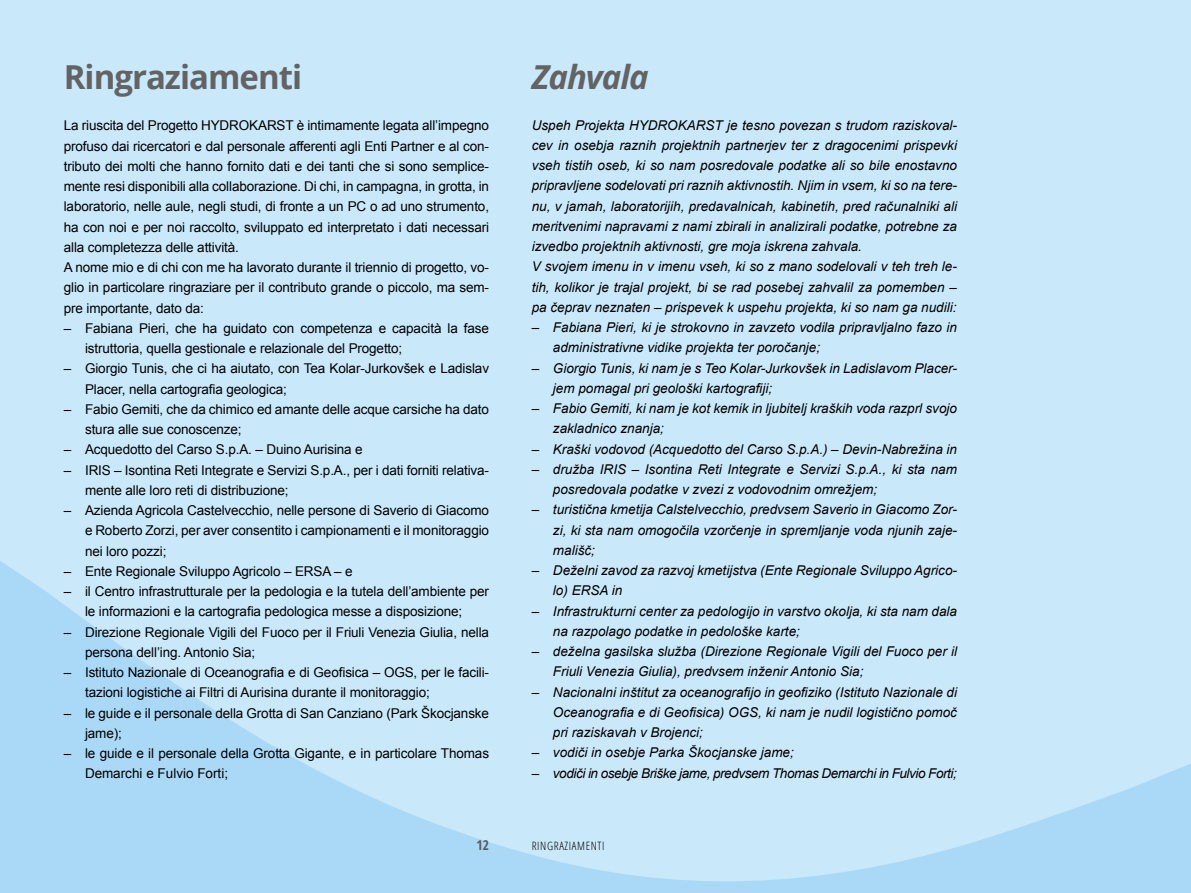
<style>
.page{position:relative;width:1191px;height:893px;background:#c9e9fb}
.page>*{position:absolute;margin:0;border:0;box-sizing:border-box;transform-origin:0 0}
.t1{font:700 33px "Open Sans";letter-spacing:-.03em;color:#646363}
.t2{font:italic 700 33px "Open Sans";letter-spacing:-.03em;color:#646363}
.t3{font:13.5px/20.2px "Arial";letter-spacing:-.01em;color:#000}
.t4{font:italic 13.5px/20.2px "Arial";color:#000}
.t5{font:italic 13.5px "Arial";letter-spacing:-.03em;color:#000}
.t6{font:700 condensed 13.5px "Open Sans";color:#646363}
.t7{font:300 condensed 11.55px "Open Sans";letter-spacing:.055em;color:#000}
</style>
<div class="page">
<svg style="left:0;top:561px;width:1191px;height:332px"></svg>
<h1 class="t1" style="left:64px;top:54px;width:240px">Ringraziamenti</h1>
<p class="t3" style="left:64px;top:116px;width:427px">La riuscita del Progetto HYDROKARST è intimamente legata all’impegno profuso dai ricercatori e dal personale afferenti agli Enti Partner e al con&shy;tributo dei molti che hanno fornito dati e dei tanti che si sono semplice&shy;mente resi disponibili alla collaborazione. Di chi, in campagna, in grotta, in laboratorio, nelle aule, negli studi, di fronte a un PC o ad uno strumento, ha con noi e per noi raccolto, sviluppato ed interpretato i dati necessari alla completezza delle attività.<br>A nome mio e di chi con me ha lavorato durante il triennio di progetto, vo&shy;glio in particolare ringraziare per il contributo grande o piccolo, ma sem&shy;pre importante, dato da:</p>
<p class="t3" style="left:85px;top:318px;width:405px;text-indent:-21px">– Fabiana Pieri, che ha guidato con competenza e capacità la fase istruttoria, quella gestionale e relazionale del Progetto;</p>
<p class="t3" style="left:85px;top:359px;width:405px;text-indent:-21px">– Giorgio Tunis, che ci ha aiutato, con Tea Kolar-Jurkovšek e Ladislav<br>Placer, nella cartografia geologica;</p>
<p class="t3" style="left:85px;top:399px;width:405px;text-indent:-21px">– Fabio Gemiti, che da chimico ed amante delle acque carsiche ha dato stura alle sue conoscenze;</p>
<p class="t3" style="left:64px;top:440px;width:300px">– Acquedotto del Carso S.p.A. – Duino Aurisina e</p>
<p class="t3" style="left:85px;top:460px;width:405px;text-indent:-21px">– IRIS – Isontina Reti Integrate e Servizi S.p.A., per i dati forniti relativa&shy;mente alle loro reti di distribuzione;</p>
<p class="t3" style="left:85px;top:500px;width:405px;text-align:justify;text-indent:-21px">– Azienda Agricola Castelvecchio, nelle persone di Saverio di Giacomo e Roberto Zorzi, per aver consentito i campionamenti e il monitoraggio nei loro pozzi;</p>
<p class="t3" style="left:64px;top:561px;width:290px">– Ente Regionale Sviluppo Agricolo – ERSA – e</p>
<p class="t3" style="left:64px;top:581px;width:427px;text-align:center">– il Centro infrastrutturale per la pedologia e la tutela dell’ambiente per le informazioni e la cartografia pedologica messe a disposizione;</p>
<p class="t3" style="left:85px;top:622px;width:405px;text-indent:-21px">– Direzione Regionale Vigili del Fuoco per il Friuli Venezia Giulia, nella persona dell’ing. Antonio Sia;</p>
<p class="t3" style="left:85px;top:662px;width:405px;text-indent:-21px">– Istituto Nazionale di Oceanografia e di Geofisica – OGS, per le facili&shy;tazioni logistiche ai Filtri di Aurisina durante il monitoraggio;</p>
<p class="t3" style="left:85px;top:703px;width:405px;text-indent:-21px">– le guide e il personale della Grotta di San Canziano (Park Škocjanske jame);</p>
<p class="t3" style="left:85px;top:743px;width:405px;text-indent:-21px">– le guide e il personale della Grotta Gigante, e in particolare Thomas<br>Demarchi e Fulvio Forti;</p>
<h1 class="t2" style="left:531px;top:54px;width:119px">Zahvala</h1>
<p class="t4" style="left:531px;top:115px;width:427px">Uspeh Projekta HYDROKARST je tesno povezan s trudom raziskoval&shy;cev in osebja raznih projektnih partnerjev ter z dragocenimi prispevki vseh tistih oseb, ki so nam posredovale podatke ali so bile enostavno pripravljene sodelovati pri raznih aktivnostih. Njim in vsem, ki so na tere&shy;nu, v jamah, laboratorijih, predavalnicah, kabinetih, pred računalniki ali meritvenimi napravami z nami zbirali in analizirali podatke, potrebne za izvedbo projektnih aktivnosti, gre moja iskrena zahvala.<br>V svojem imenu in v imenu vseh, ki so z mano sodelovali v teh treh le&shy;tih, kolikor je trajal projekt, bi se rad posebej zahvalil za pomemben – pa čeprav neznaten – prispevek k uspehu projekta, ki so nam ga nudili:</p>
<p class="t4" style="left:553px;top:317px;width:405px;text-indent:-21px">– Fabiana Pieri, ki je strokovno in zavzeto vodila pripravljalno fazo in administrativne vidike projekta ter poročanje;</p>
<p class="t4" style="left:553px;top:358px;width:405px;text-indent:-21px">– Giorgio Tunis, ki nam je s Teo Kolar-Jurkovšek in Ladislavom Placer&shy;jem pomagal pri geološki kartografiji;</p>
<p class="t4" style="left:553px;top:398px;width:405px;text-indent:-21px">– Fabio Gemiti, ki nam je kot kemik in ljubitelj kraških voda razprl svojo zakladnico znanja;</p>
<p class="t4" style="left:531px;top:439px;width:427px">– Kraški vodovod (Acquedotto del Carso S.p.A.) – Devin-Nabrežina in</p>
<p class="t4" style="left:553px;top:459px;width:405px;text-indent:-21px">– družba IRIS – Isontina Reti Integrate e Servizi S.p.A., ki sta nam posredovala podatke v zvezi z vodovodnim omrežjem;</p>
<p class="t4" style="left:553px;top:500px;width:405px;text-align:justify;text-indent:-21px">– turistična kmetija Calstelvecchio, predvsem Saverio in Giacomo Zor&shy;zi, ki sta nam omogočila vzorčenje in spremljanje voda njunih zaje&shy;mališč;</p>
<p class="t4" style="left:553px;top:560px;width:405px;text-indent:-21px">– Deželni zavod za razvoj kmetijstva (Ente Regionale Sviluppo Agrico&shy;lo) ERSA in</p>
<p class="t4" style="left:553px;top:601px;width:405px;text-indent:-21px">– Infrastrukturni center za pedologijo in varstvo okolja, ki sta nam dala na razpolago podatke in pedološke karte;</p>
<p class="t4" style="left:553px;top:641px;width:405px;text-indent:-21px">– deželna gasilska služba (Direzione Regionale Vigili del Fuoco per il<br>Friuli Venezia Giulia), predvsem inženir Antonio Sia;</p>
<p class="t4" style="left:553px;top:682px;width:405px;text-align:justify;text-indent:-21px">– Nacionalni inštitut za oceanografijo in geofiziko (Istituto Nazionale di Oceanografia e di Geofisica) OGS, ki nam je nudil logistično pomoč pri raziskavah v Brojenci;</p>
<p class="t4" style="left:531px;top:743px;width:264px">– vodiči in osebje Parka Škocjanske jame;</p>
<p class="t5" style="left:531px;top:764px;width:427px">– vodiči in osebje Briške jame, predvsem Thomas Demarchi in Fulvio Forti;</p>
<p class="t6" style="left:476px;top:836px;width:14px">12</p>
<p class="t7" style="left:531px;top:838px;width:74px">RINGRAZIAMENTI</p>
</div>
